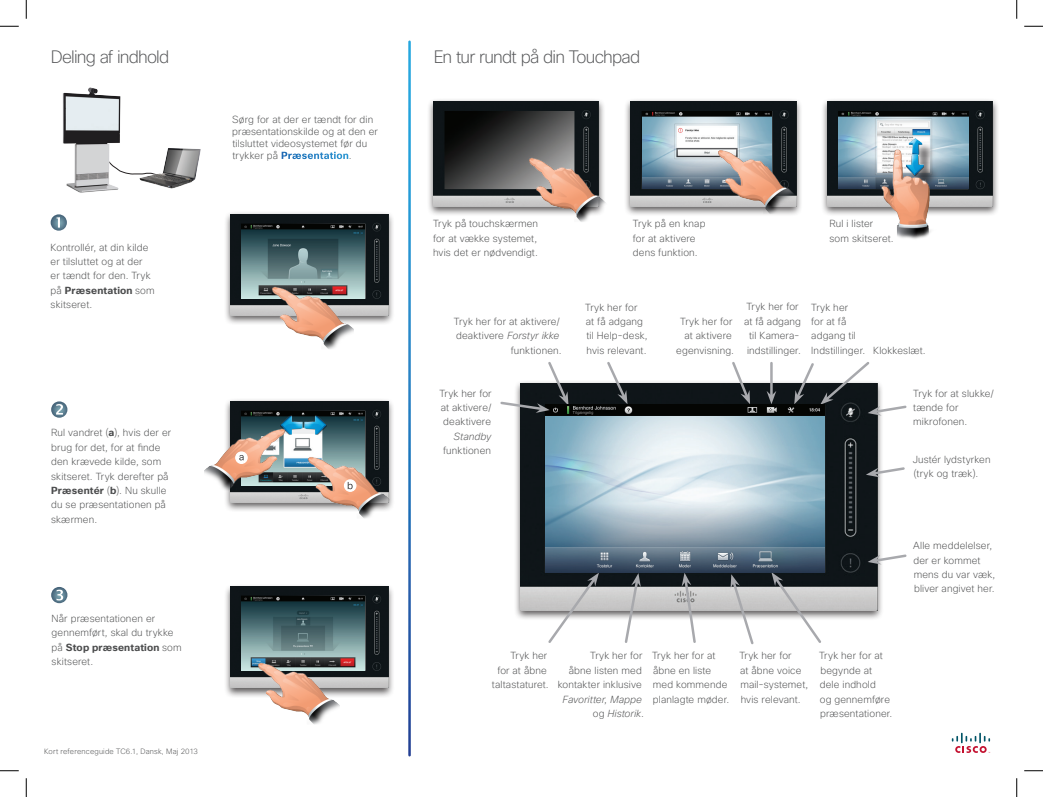
<style>
.page{position:relative;width:1043px;height:797px;background:#fff}
.page>*{position:absolute;margin:0;border:0;box-sizing:border-box;transform-origin:0 0}
.t1{font:200 17.5px "Cisco Sans";letter-spacing:-.045em;color:#57585a}
.t2{font:200 10px/14.4px "Cisco Sans";letter-spacing:.01em;color:#4b4c4d}
.t3{font:italic 200 10px "Cisco Sans";letter-spacing:.015em;color:#4b4c4d}
.t4{font:200 7.5px "Cisco Sans";letter-spacing:.02em;color:#4b4c4d}
.s1{font-weight:700}
.s2{font-weight:700;color:#fff}
.s3{font-style:italic}
</style>
<div class="page">
<div style="left:514px;top:380px;width:370px;height:241px;background:#231f20;opacity:.75"></div>
<img style="left:521px;top:383px;width:356px;height:227px">
<svg style="left:605px;top:362px;width:22px;height:42px"></svg>
<svg style="left:730px;top:362px;width:20px;height:42px"></svg>
<svg style="left:865px;top:465px;width:40px;height:12px"></svg>
<svg style="left:867px;top:553px;width:40px;height:11px"></svg>
<svg style="left:771px;top:572px;width:52px;height:71px"></svg>
<svg style="left:681px;top:572px;width:16px;height:71px"></svg>
<svg style="left:730px;top:574px;width:25px;height:71px"></svg>
<svg style="left:623px;top:573px;width:18px;height:70px"></svg>
<svg style="left:546px;top:572px;width:53px;height:71px"></svg>
<svg style="left:794px;top:362px;width:113px;height:53px"></svg>
<hr style="left:770px;top:363px;width:2px;height:32px;background:#a8a9ad">
<svg style="left:766px;top:391px;width:10px;height:13px"></svg>
<div style="left:426px;top:98px;width:180px;height:119px;background:#231f20;opacity:.75"></div>
<img style="left:433px;top:101px;width:166px;height:105px">
<img style="left:529px;top:158px;width:77px;height:64px">
<img style="left:545px;top:405px;width:279px;height:167px">
<div style="left:623px;top:98px;width:180px;height:119px;background:#231f20;opacity:.75"></div>
<img style="left:630px;top:101px;width:166px;height:105px">
<img style="left:642px;top:111px;width:129px;height:78px">
<img style="left:718px;top:150px;width:78px;height:67px">
<div style="left:820px;top:98px;width:179px;height:119px;background:#231f20;opacity:.75"></div>
<img style="left:827px;top:101px;width:165px;height:105px">
<img style="left:838px;top:111px;width:130px;height:78px">
<div style="left:908px;top:141px;width:31px;height:49px;background:#231f20;opacity:.75"></div>
<img style="left:904px;top:135px;width:22px;height:15px">
<img style="left:905px;top:149px;width:24px;height:1px">
<img style="left:863px;top:150px;width:92px;height:89px">
<svg style="left:51px;top:587px;width:16px;height:16px"></svg>
<svg style="left:51px;top:401px;width:16px;height:16px"></svg>
<svg style="left:51px;top:214px;width:16px;height:17px"></svg>
<div style="left:223px;top:211px;width:172px;height:114px;background:#231f20;opacity:.75"></div>
<img style="left:230px;top:214px;width:158px;height:101px">
<img style="left:241px;top:224px;width:124px;height:74px">
<img style="left:273px;top:287px;width:80px;height:62px">
<div style="left:223px;top:583px;width:172px;height:115px;background:#231f20;opacity:.75"></div>
<img style="left:230px;top:587px;width:158px;height:100px">
<img style="left:241px;top:596px;width:124px;height:75px">
<img style="left:258px;top:662px;width:81px;height:63px">
<svg style="left:951px;top:732px;width:39px;height:21px"></svg>
<div style="left:223px;top:398px;width:172px;height:114px;background:#231f20;opacity:.75"></div>
<img style="left:230px;top:401px;width:158px;height:101px">
<img style="left:241px;top:411px;width:124px;height:74px">
<img style="left:280px;top:414px;width:19px;height:25px">
<img style="left:308px;top:456px;width:81px;height:63px">
<img style="left:204px;top:428px;width:81px;height:67px">
<div style="left:236px;top:452px;width:11px;height:11px;background:#fff;border-radius:50%"></div>
<div style="left:235px;top:451px;width:13px;height:13px;border:1px solid #fff;border-radius:50%"></div>
<svg style="left:239px;top:455px;width:5px;height:5px"></svg>
<svg style="left:344px;top:480px;width:12px;height:11px"></svg>
<div style="left:344px;top:479px;width:12px;height:13px;border:1px solid #fff;border-radius:50%"></div>
<svg style="left:348px;top:482px;width:5px;height:7px"></svg>
<img style="left:299px;top:414px;width:29px;height:25px">
<img style="left:142px;top:148px;width:59px;height:41px">
<img style="left:62px;top:87px;width:80px;height:106px">
<svg style="left:500px;top:362px;width:68px;height:51px"></svg>
<svg style="left:0;top:25px;width:19px;height:2px"></svg>
<svg style="left:1024px;top:25px;width:18px;height:2px"></svg>
<svg style="left:0;top:770px;width:19px;height:1px"></svg>
<svg style="left:1024px;top:770px;width:18px;height:1px"></svg>
<svg style="left:25px;top:0;width:2px;height:19px"></svg>
<svg style="left:25px;top:778px;width:2px;height:19px"></svg>
<svg style="left:1016px;top:0;width:1px;height:19px"></svg>
<svg style="left:1016px;top:778px;width:1px;height:19px"></svg>
<h1 class="t1" style="left:51px;top:46px;width:120px">Deling af indhold</h1>
<h1 class="t1" style="left:434px;top:46px;width:208px">En tur rundt på din Touchpad</h1>
<p class="t2" style="left:51px;top:240px;width:106px">Kontrollér, at din kilde er tilsluttet og at der<br>er tændt for den. Tryk på <span class="s1">Præsentation</span> som skitseret.</p>
<p class="t2" style="left:232px;top:113px;width:147px;line-height:12px">Sørg for at der er tændt for din præsentationskilde og at den er tilsluttet videosystemet før du trykker på <span class="s2">Præsentation</span>.</p>
<p class="t2" style="left:51px;top:425px;width:122px">Rul vandret (<span class="s1">a</span>), hvis der er brug for det, for at finde den krævede kilde, som skitseret. Tryk derefter på<br><span class="s1">Præsentér</span> (<span class="s1">b</span>). Nu skulle du se præsentationen på skærmen.</p>
<p class="t2" style="left:52px;top:611px;width:131px">Når præsentationen er gennemført, skal du trykke på <span class="s1">Stop præsentation</span> som skitseret.</p>
<p class="t4" style="left:44px;top:746px;width:155px">Kort referenceguide TC6.1, Dansk, Maj 2013</p>
<p class="t2" style="left:433px;top:217px;width:106px;text-align:justify">Tryk på touchskærmen for at vække systemet, hvis det er nødvendigt.</p>
<p class="t2" style="left:633px;top:217px;width:74px">Tryk på en knap for at aktivere dens funktion.</p>
<p class="t2" style="left:829px;top:217px;width:66px">Rul i lister som skitseret.</p>
<p class="t2" style="left:454px;top:314px;width:109px;text-align:right">Tryk her for at aktivere/ deaktivere <span class="s3">Forstyr ikke </span>funktionen.</p>
<p class="t2" style="left:439px;top:386px;width:54px;text-align:justify">Tryk her for at aktivere/ deaktivere</p>
<p class="t3" style="left:453px;top:430px;width:39px">Standby</p>
<p class="t2" style="left:443px;top:443px;width:49px">funktionen</p>
<p class="t2" style="left:585px;top:300px;width:64px">Tryk her for at få adgang til Help-desk, hvis relevant.</p>
<p class="t2" style="left:744px;top:300px;width:58px;text-align:center">Tryk her for at få adgang til Kamera&shy;indstillinger.</p>
<p class="t2" style="left:676px;top:314px;width:59px;text-align:right">Tryk her for at aktivere egenvisning.</p>
<p class="t2" style="left:811px;top:300px;width:55px">Tryk her<br>for at få adgang til<br>Indstillinger.</p>
<p class="t2" style="left:873px;top:343px;width:54px">Klokkeslæt.</p>
<p class="t2" style="left:913px;top:386px;width:82px">Tryk for at slukke/ tænde for mikrofonen.</p>
<p class="t2" style="left:912px;top:452px;width:79px">Justér lydstyrken (tryk og træk).</p>
<p class="t2" style="left:913px;top:538px;width:83px">Alle meddelelser, der er kommet mens du var væk, bliver angivet her.</p>
<p class="t2" style="left:492px;top:648px;width:58px;text-align:right">Tryk her<br>for at åbne taltastaturet.</p>
<p class="t2" style="left:558px;top:648px;width:88px;text-align:right">Tryk her for<br>åbne listen med kontakter inklusive<br><span class="s3">Favoritter</span>, <span class="s3">Mappe </span>og <span class="s3">Historik</span>.</p>
<p class="t2" style="left:652px;top:648px;width:79px">Tryk her for at åbne en liste med kommende planlagte møder.</p>
<p class="t2" style="left:739px;top:648px;width:70px">Tryk her for<br>at åbne voice mail-systemet, hvis relevant.</p>
<p class="t2" style="left:819px;top:648px;width:75px">Tryk her for at begynde at dele indhold<br>og gennemføre præsentationer.</p>
</div>
